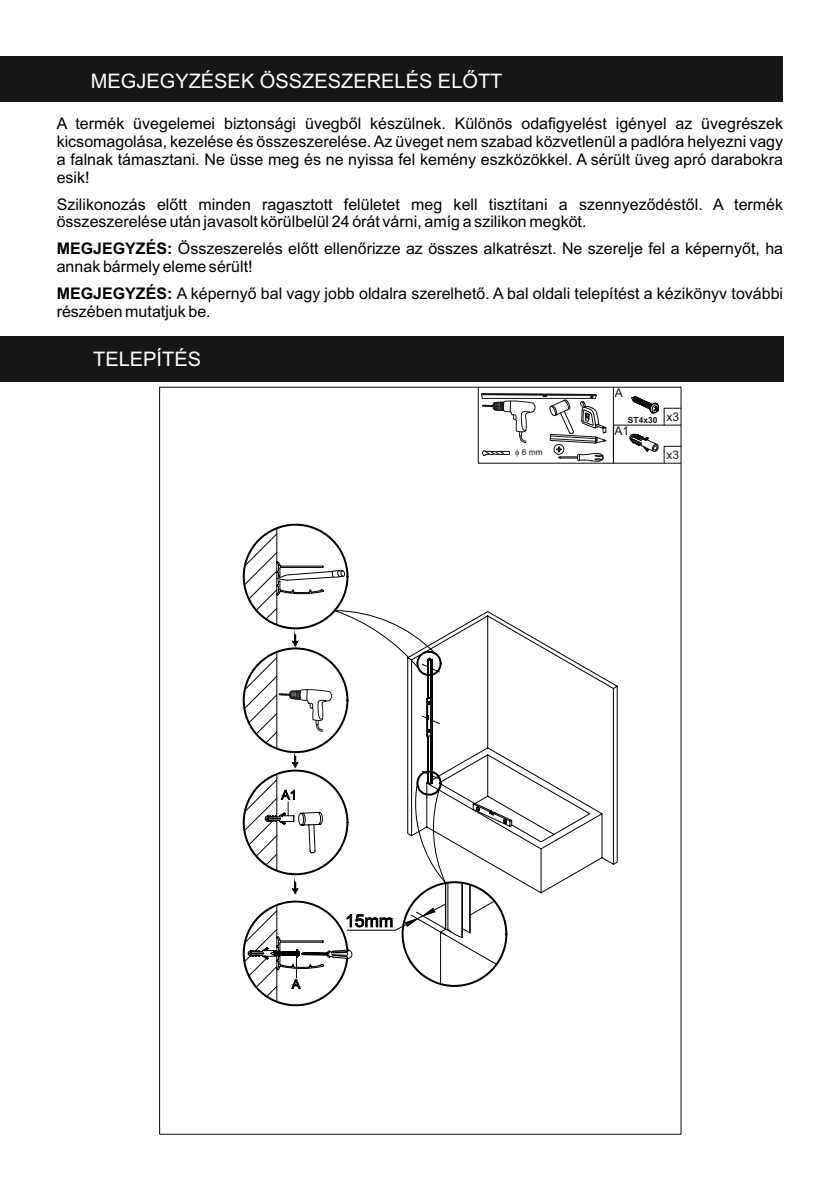
<style>
.page{position:relative;width:840px;height:1191px;background:#fff}
.page>*{position:absolute;margin:0;border:0;box-sizing:border-box;transform-origin:0 0}
.t1{font:20px "Arial";color:#fff}
.t2{font:16px/17.8px "Arial";color:#000}
.t3{font:12px "Arial";color:#151616}
.t4{font:700 8.4px "Arial";color:#151616}
.t5{font:8.4px "Arial";color:#151616}
.s1{font-weight:700}
</style>
<div class="page">
<div style="left:0;top:57px;width:782px;height:45px;background:#151616"></div>
<div style="left:0;top:336px;width:782px;height:45px;background:#151616"></div>
<hr style="left:276px;top:528px;width:1px;height:97px;background:#000">
<svg style="left:512px;top:625px;width:105px;height:269px"></svg>
<svg style="left:243px;top:533px;width:269px;height:474px"></svg>
<svg style="left:477px;top:386px;width:204px;height:78px"></svg>
<p class="t1" style="left:91px;top:73px;width:413px">MEGJEGYZÉSEK ÖSSZESZERELÉS ELŐTT</p>
<p class="t2" style="left:57px;top:116px;width:727px;text-align:justify">A termék üvegelemei biztonsági üvegből készülnek. Különös odafigyelést igényel az üvegrészek kicsomagolása, kezelése és összeszerelése. Az üveget nem szabad közvetlenül a padlóra helyezni vagy a falnak támasztani. Ne üsse meg és ne nyissa fel kemény eszközökkel. A sérült üveg apró darabokra esik!</p>
<p class="t2" style="left:57px;top:196px;width:727px">Szilikonozás előtt minden ragasztott felületet meg kell tisztítani a szennyeződéstől. A termék összeszerelése után javasolt körülbelül 24 órát várni, amíg a szilikon megköt.</p>
<p class="t2" style="left:57px;top:241px;width:727px"><span class="s1">MEGJEGYZÉS:</span> Összeszerelés előtt ellenőrizze az összes alkatrészt. Ne szerelje fel a képernyőt, ha annak bármely eleme sérült!</p>
<p class="t2" style="left:57px;top:286px;width:727px"><span class="s1">MEGJEGYZÉS:</span> A képernyő bal vagy jobb oldalra szerelhető. A bal oldali telepítést a kézikönyv további részében mutatjuk be.</p>
<p class="t1" style="left:93px;top:351px;width:109px">TELEPÍTÉS</p>
<p class="t5" style="left:521px;top:448px;width:22px">6 mm</p>
<p class="t3" style="left:614px;top:388px;width:10px">A</p>
<p class="t3" style="left:614px;top:426px;width:16px">A1</p>
<p class="t4" style="left:627px;top:417px;width:31px">ST4x30</p>
<p class="t3" style="left:666px;top:412px;width:14px">x3</p>
<p class="t3" style="left:666px;top:450px;width:14px">x3</p>
</div>
